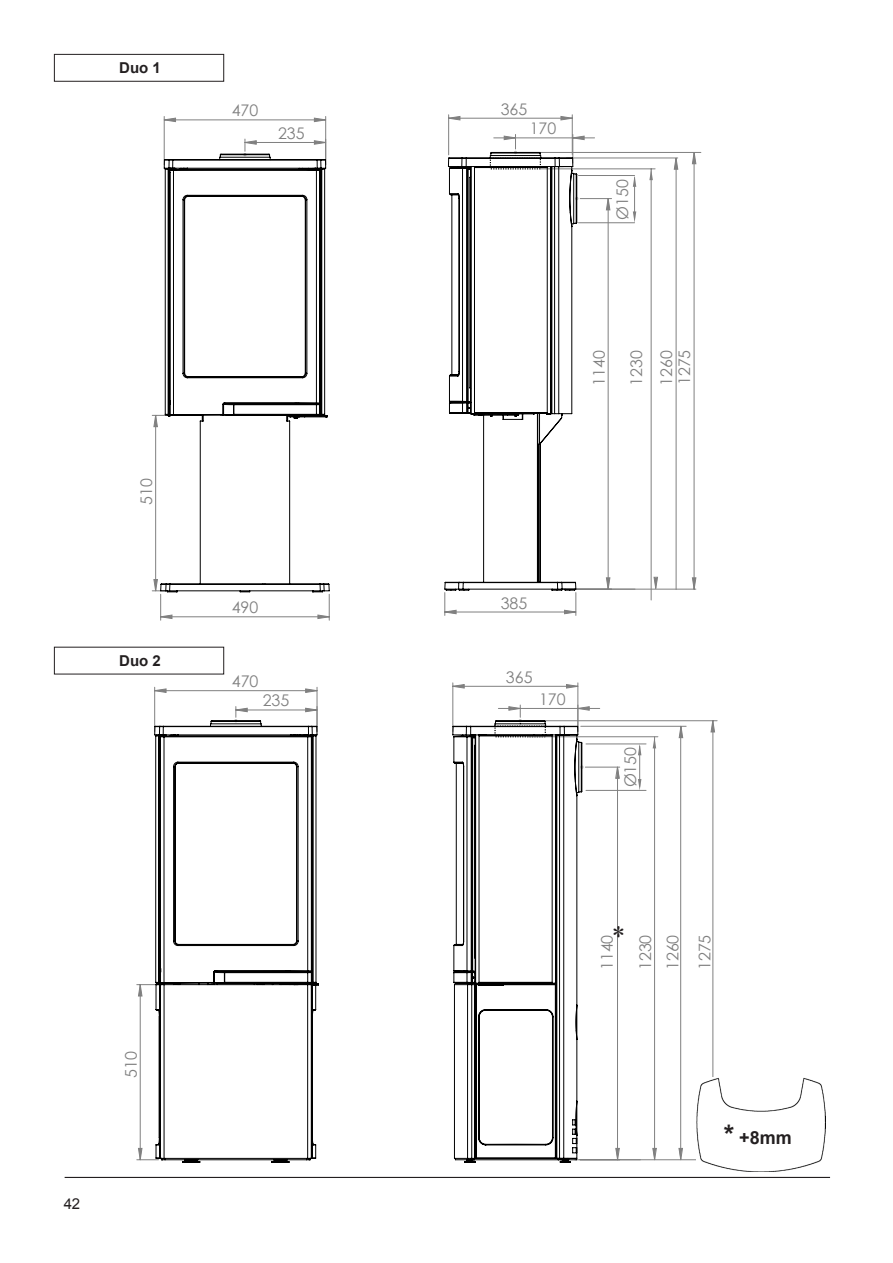
<style>
.page{position:relative;width:893px;height:1263px;background:#fff}
.page>*{position:absolute;margin:0;border:0;box-sizing:border-box;transform-origin:0 0}
.t1{font:27px "Times New Roman";color:#231f20}
.t2{font:700 18px "Arial";color:#231f20}
.t3{font:16.05px "Century Gothic";color:#808080}
.t4{font:700 15px "Arial";color:#231f20}
.t5{font:15px "Arial";color:#231f20}
.s1{font-size:27px}
</style>
<div class="page">
<hr style="left:65px;top:1177px;width:765px;height:1px;background:#231f20">
<div style="left:54px;top:54px;width:170px;height:28px;border:1px solid #231f20"></div>
<hr style="left:585px;top:767px;width:35px;height:1px;background:#808080">
<hr style="left:524px;top:720px;width:193px;height:1px;background:#808080">
<hr style="left:578px;top:683px;width:1px;height:48px;background:#808080">
<hr style="left:452px;top:683px;width:1px;height:48px;background:#808080">
<hr style="left:154px;top:687px;width:1px;height:44px;background:#808080">
<hr style="left:317px;top:687px;width:1px;height:44px;background:#808080">
<hr style="left:527px;top:736px;width:131px;height:1px;background:#808080">
<hr style="left:581px;top:726px;width:105px;height:1px;background:#808080">
<hr style="left:580px;top:1159px;width:60px;height:1px;background:#808080">
<svg style="left:498px;top:705px;width:102px;height:63px"></svg>
<svg style="left:234px;top:706px;width:84px;height:14px"></svg>
<svg style="left:452px;top:684px;width:127px;height:5px"></svg>
<svg style="left:154px;top:688px;width:164px;height:5px"></svg>
<svg style="left:137px;top:984px;width:17px;height:176px"></svg>
<svg style="left:154px;top:720px;width:165px;height:443px"></svg>
<svg style="left:452px;top:720px;width:131px;height:443px"></svg>
<hr style="left:586px;top:744px;width:60px;height:1px;background:#808080">
<hr style="left:586px;top:790px;width:60px;height:1px;background:#808080">
<svg style="left:615px;top:720px;width:100px;height:440px"></svg>
<hr style="left:639px;top:746px;width:1px;height:40px;background:#808080">
<hr style="left:580px;top:198px;width:32px;height:1px;background:#808080">
<hr style="left:519px;top:152px;width:182px;height:1px;background:#808080">
<hr style="left:578px;top:222px;width:57px;height:1px;background:#808080">
<hr style="left:578px;top:175px;width:57px;height:1px;background:#808080">
<hr style="left:448px;top:115px;width:1px;height:40px;background:#808080">
<hr style="left:572px;top:115px;width:1px;height:40px;background:#808080">
<hr style="left:651px;top:169px;width:1px;height:431px;background:#808080">
<hr style="left:540px;top:169px;width:115px;height:1px;background:#808080">
<hr style="left:566px;top:158px;width:112px;height:1px;background:#808080">
<hr style="left:561px;top:589px;width:74px;height:1px;background:#808080">
<svg style="left:572px;top:134px;width:23px;height:66px"></svg>
<svg style="left:163px;top:116px;width:409px;height:502px"></svg>
<svg style="left:606px;top:153px;width:91px;height:437px"></svg>
<svg style="left:152px;top:415px;width:18px;height:205px"></svg>
<svg style="left:444px;top:592px;width:133px;height:23px"></svg>
<svg style="left:160px;top:153px;width:170px;height:440px"></svg>
<svg style="left:444px;top:151px;width:134px;height:440px"></svg>
<img style="left:697px;top:1078px;width:128px;height:93px">
<p class="t4" style="left:119px;top:58px;width:43px">Duo 1</p>
<p class="t3" style="left:232px;top:99px;width:28px">470</p>
<p class="t3" style="left:278px;top:122px;width:28px">235</p>
<p class="t3" style="left:135px;top:505px;width:28px;rotate:-90deg">510</p>
<p class="t4" style="left:119px;top:651px;width:43px">Duo 2</p>
<p class="t3" style="left:232px;top:596px;width:28px">490</p>
<p class="t3" style="left:232px;top:670px;width:28px">470</p>
<p class="t3" style="left:263px;top:689px;width:28px">235</p>
<p class="t3" style="left:120px;top:1077px;width:28px;rotate:-90deg">510</p>
<p class="t5" style="left:64px;top:1194px;width:18px">42</p>
<p class="t3" style="left:501px;top:98px;width:28px">365</p>
<p class="t3" style="left:530px;top:117px;width:28px">170</p>
<p class="t3" style="left:611px;top:220px;width:42px;rotate:-90deg">Ø150</p>
<p class="t3" style="left:588px;top:386px;width:37px;rotate:-90deg">1140</p>
<p class="t3" style="left:673px;top:385px;width:37px;rotate:-90deg">1275</p>
<p class="t3" style="left:625px;top:386px;width:37px;rotate:-90deg">1230</p>
<p class="t3" style="left:655px;top:386px;width:37px;rotate:-90deg">1260</p>
<p class="t3" style="left:501px;top:591px;width:28px">385</p>
<p class="t3" style="left:506px;top:666px;width:28px">365</p>
<p class="t3" style="left:539px;top:688px;width:28px">170</p>
<p class="t3" style="left:619px;top:787px;width:42px;rotate:-90deg">Ø150</p>
<p class="t1" style="left:612px;top:918px;width:15px">*</p>
<p class="t3" style="left:596px;top:970px;width:37px;rotate:-90deg">1140</p>
<p class="t3" style="left:693px;top:970px;width:37px;rotate:-90deg">1275</p>
<p class="t3" style="left:634px;top:970px;width:37px;rotate:-90deg">1230</p>
<p class="t3" style="left:661px;top:970px;width:37px;rotate:-90deg">1260</p>
<p class="t2" style="left:724px;top:1126px;width:70px"><span class="s1">*</span> +8mm</p>
</div>
